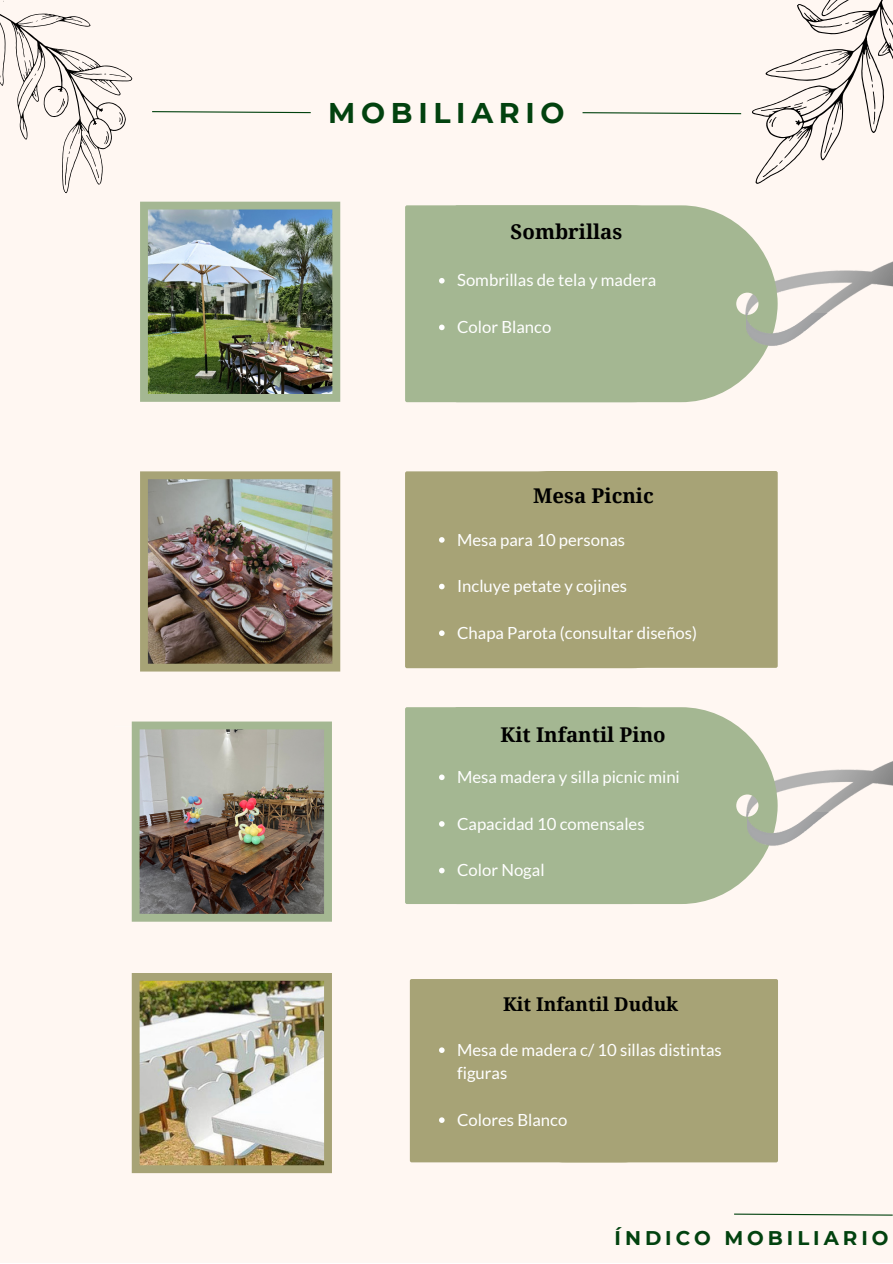
<style>
.page{position:relative;width:893px;height:1264px;background:#fff}
.page>*{position:absolute;margin:0;border:0;box-sizing:border-box;transform-origin:0 0}
.t1{font:700 28.5px "Montserrat";letter-spacing:.2em;color:#02420f}
.t2{font:700 20.25px "Noto Serif";color:#000}
.t3{font:700 19.8px "Montserrat";letter-spacing:.2em;color:#02420f}
.t4{font:700 18.9px "Noto Serif";color:#000}
.t5{font:16.65px/23.2px "Lato";color:#fff}
</style>
<div class="page">
<div style="left:0;top:0;width:892px;height:1262px;background:#fff7f2"></div>
<svg style="left:582px;top:0;width:310px;height:184px"></svg>
<svg style="left:734px;top:1213px;width:158px;height:3px"></svg>
<img style="left:131px;top:721px;width:201px;height:200px">
<img style="left:132px;top:973px;width:200px;height:200px">
<img style="left:777px;top:262px;width:115px;height:51px">
<svg style="left:727px;top:217px;width:50px;height:173px;fill:#a4b792"></svg>
<div style="left:405px;top:205px;width:322px;height:197px;background:#a4b792"></div>
<div style="left:727px;top:471px;width:50px;height:197px;background:#a7a376"></div>
<div style="left:405px;top:471px;width:322px;height:197px;background:#a7a376"></div>
<div style="left:405px;top:707px;width:50px;height:197px;background:#a4b792"></div>
<img style="left:777px;top:761px;width:115px;height:51px">
<div style="left:455px;top:707px;width:322px;height:197px;background:#a4b792"></div>
<div style="left:711px;top:979px;width:67px;height:183px;background:#a7a376"></div>
<div style="left:410px;top:979px;width:301px;height:183px;background:#a7a376"></div>
<svg style="left:439px;top:537px;width:5px;height:5px"></svg>
<svg style="left:439px;top:583px;width:5px;height:6px"></svg>
<svg style="left:439px;top:630px;width:5px;height:6px"></svg>
<img style="left:0;top:1px;width:340px;height:401px">
<img style="left:140px;top:471px;width:200px;height:200px">
<svg style="left:439px;top:774px;width:5px;height:6px"></svg>
<svg style="left:439px;top:821px;width:5px;height:5px"></svg>
<svg style="left:439px;top:867px;width:5px;height:6px"></svg>
<svg style="left:439px;top:1047px;width:5px;height:5px"></svg>
<svg style="left:439px;top:1117px;width:5px;height:5px"></svg>
<svg style="left:439px;top:278px;width:5px;height:5px"></svg>
<svg style="left:439px;top:324px;width:5px;height:6px"></svg>
<img style="left:746px;top:313px;width:81px;height:58px">
<img style="left:747px;top:812px;width:82px;height:58px">
<p class="t1" style="left:328px;top:95px;width:238px">MOBILIARIO</p>
<p class="t2" style="left:510px;top:218px;width:113px">Sombrillas</p>
<p class="t5" style="left:457px;top:268px;width:201px">Sombrillas de tela y madera</p>
<p class="t5" style="left:457px;top:315px;width:96px">Color Blanco</p>
<p class="t2" style="left:533px;top:481px;width:122px">Mesa Picnic</p>
<p class="t5" style="left:457px;top:527px;width:169px">Mesa para 10 personas</p>
<p class="t5" style="left:457px;top:574px;width:171px">Incluye petate y cojines</p>
<p class="t5" style="left:457px;top:620px;width:241px">Chapa Parota (consultar diseños)</p>
<p class="t2" style="left:500px;top:720px;width:167px">Kit Infantil Pino</p>
<p class="t5" style="left:457px;top:764px;width:224px">Mesa madera y silla picnic mini</p>
<p class="t5" style="left:457px;top:811px;width:189px">Capacidad 10 comensales</p>
<p class="t5" style="left:457px;top:858px;width:89px">Color Nogal</p>
<p class="t4" style="left:503px;top:991px;width:177px">Kit Infantil Duduk</p>
<p class="t5" style="left:457px;top:1037px;width:266px">Mesa de madera c/ 10 sillas distintas figuras</p>
<p class="t5" style="left:457px;top:1107px;width:112px">Colores Blanco</p>
<p class="t3" style="left:614px;top:1225px;width:275px">ÍNDICO MOBILIARIO</p>
</div>
